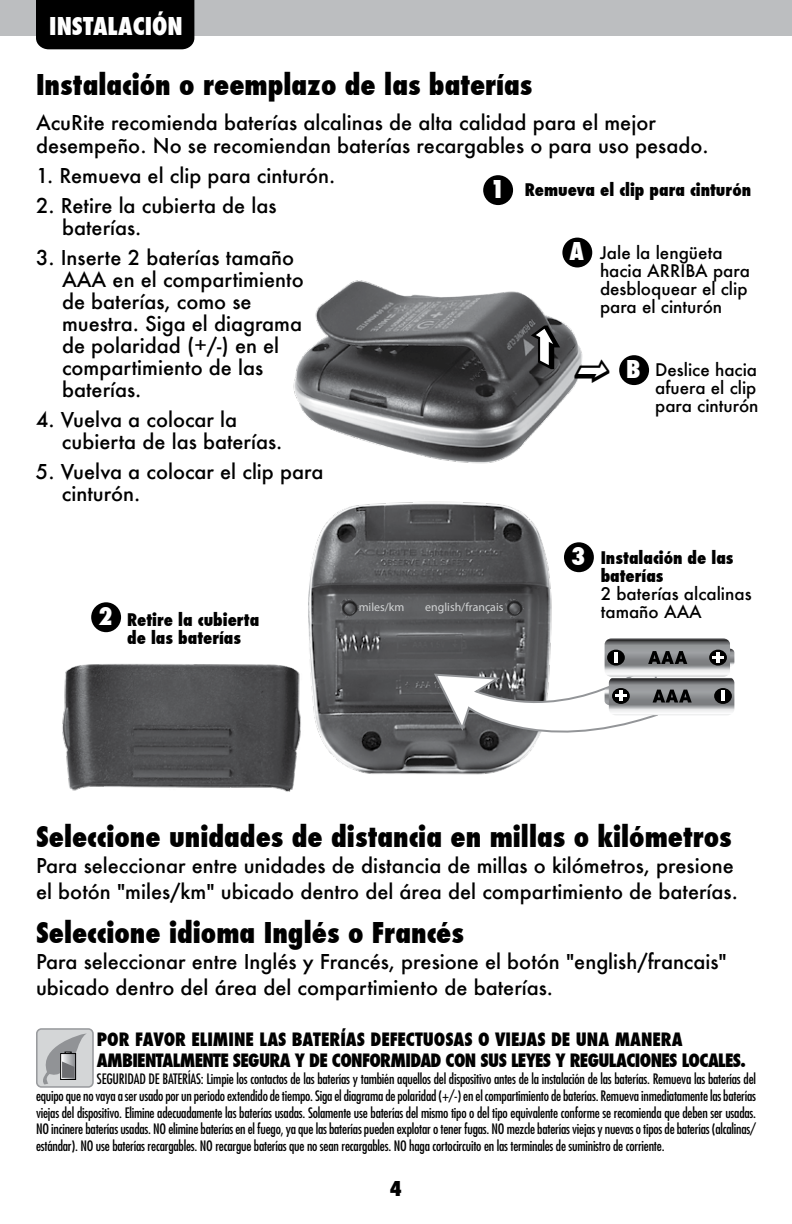
<style>
.page{position:relative;width:792px;height:1224px;background:#fff}
.page>*{position:absolute;margin:0;border:0;box-sizing:border-box;transform-origin:0 0}
.t1{font:800 condensed 28px "Futura";color:#000}
.t2{font:800 condensed 24px "Futura";color:#fff}
.t3{font:500 20px/22px "Futura";color:#000}
.t4{font:800 condensed 20px "Futura";color:#000}
.t5{font:800 condensed 18px/21.6px "Futura";letter-spacing:-.035em;color:#000}
.t6{font:500 17px/18px "Futura";color:#000}
.t7{font:800 condensed 17px/18px "Futura";color:#000}
.t8{font:condensed 14px/16.8px "Futura";letter-spacing:-.015em;color:#000;text-align:justify}
.t9{font:11.8px "Myriad Pro";color:#d1d3d4}
.s1{font-size:24px;color:#fff}
.s2{font-weight:800;font-stretch:condensed;font-size:24px;color:#fff}
</style>
<div class="page">
<div style="left:0;top:0;width:792px;height:36px;background:#bcbec0"></div>
<div style="left:36px;top:0;width:158px;height:49px;background:#000"></div>
<div style="left:483px;top:175px;width:30px;height:30px;background:#000;border-radius:50%"></div>
<img style="left:293px;top:280px;width:290px;height:184px">
<div style="left:562px;top:238px;width:30px;height:29px;background:#000;border-radius:50%"></div>
<div style="left:619px;top:355px;width:30px;height:30px;background:#000;border-radius:50%"></div>
<div style="left:564px;top:542px;width:30px;height:30px;background:#000;border-radius:50%"></div>
<img style="left:308px;top:501px;width:244px;height:274px">
<svg style="left:432px;top:638px;width:302px;height:118px"></svg>
<img style="left:62px;top:644px;width:252px;height:148px">
<img style="left:336px;top:595px;width:25px;height:25px">
<img style="left:501px;top:595px;width:24px;height:25px">
<div style="left:91px;top:602px;width:30px;height:30px;background:#000;border-radius:50%"></div>
<div style="left:37px;top:1029px;width:56px;height:58px;background:#d4d6d7;border-radius:5px"></div>
<div style="left:36px;top:1028px;width:58px;height:60px;border:2px solid #999b9e;border-radius:5px"></div>
<svg style="left:38px;top:1033px;width:49px;height:52px"></svg>
<svg style="left:530px;top:326px;width:30px;height:43px"></svg>
<svg style="left:575px;top:358px;width:8px;height:24px"></svg>
<h2 class="t2" style="left:49px;top:9px;width:135px">INSTALACIÓN</h2>
<h1 class="t1" style="left:36px;top:66px;width:498px">Instalación o reemplazo de las baterías</h1>
<h3 class="t3" style="left:36px;top:111px;width:674px;line-height:23px">AcuRite recomienda baterías alcalinas de alta calidad para el mejor desempeño. No se recomiendan baterías recargables o para uso pesado.</h3>
<h3 class="t3" style="left:36px;top:164px;width:301px">1. Remueva el clip para cinturón.</h3>
<h3 class="t3" style="left:62px;top:194px;width:216px;text-indent:-26px">2. Retire la cubierta de las baterías.</h3>
<h3 class="t3" style="left:62px;top:246px;width:243px;text-indent:-26px">3. Inserte 2 baterías tamaño<br>AAA en el compartimiento de baterías, como se muestra. Siga el diagrama de polaridad (+/-) en el compartimiento de las baterías.</h3>
<h3 class="t3" style="left:62px;top:408px;width:222px;text-indent:-26px">4. Vuelva a colocar la cubierta de las baterías.</h3>
<h3 class="t3" style="left:62px;top:460px;width:263px;text-indent:-26px">5. Vuelva a colocar el clip para cinturón.</h3>
<p class="t7" style="left:490px;top:181px;width:262px"><span class="s1">1</span> Remueva el clip para cinturón</p>
<p class="t6" style="left:600px;top:243px;width:151px;text-indent:-31px"><span class="s2">A</span> Jale la lengüeta hacia ARRIBA para desbloquear el clip para el cinturón</p>
<p class="t6" style="left:655px;top:361px;width:105px;text-indent:-29px"><span class="s2">B</span> Deslice hacia afuera el clip para cinturón</p>
<p class="t7" style="left:127px;top:611px;width:134px;text-indent:-29px"><span class="s1">2</span> Retire la cubierta de las baterías</p>
<p class="t9" style="left:359px;top:600px;width:47px">miles/km</p>
<p class="t9" style="left:425px;top:600px;width:80px">english/français</p>
<p class="t7" style="left:601px;top:549px;width:134px;text-indent:-30px"><span class="s1">3</span> Instalación de las baterías</p>
<p class="t6" style="left:601px;top:584px;width:152px">2 baterías alcalinas tamaño AAA</p>
<h1 class="t1" style="left:36px;top:818px;width:697px">Seleccione unidades de distancia en millas o kilómetros</h1>
<h3 class="t3" style="left:36px;top:853px;width:703px;line-height:26px">Para seleccionar entre unidades de distancia de millas o kilómetros, presione el botón "miles/km" ubicado dentro del área del compartimiento de baterías.</h3>
<h1 class="t1" style="left:36px;top:914px;width:429px">Seleccione idioma Inglés o Francés</h1>
<h3 class="t3" style="left:36px;top:949px;width:692px;line-height:26px">Para seleccionar entre Inglés y Francés, presione el botón "english/francais" ubicado dentro del área del compartimiento de baterías.</h3>
<p class="t5" style="left:97px;top:1028px;width:650px">POR FAVOR ELIMINE LAS BATERÍAS DEFECTUOSAS O VIEJAS DE UNA MANERA<br>AMBIENTALMENTE SEGURA Y DE CONFORMIDAD CON SUS LEYES Y REGULACIONES LOCALES.</p>
<p class="t8" style="left:36px;top:1070px;width:722px;text-indent:61px">SEGURIDAD DE BATERÍAS: Limpie los contactos de las baterías y también aquellos del dispositivo antes de la instalación de las baterías. Remueva las baterías del equipo que no vaya a ser usado por un periodo extendido de tiempo. Siga el diagrama de polaridad (+/-) en el compartimiento de baterías. Remueva inmediatamente las baterías viejas del dispositivo. Elimine adecuadamente las baterías usadas. Solamente use baterías del mismo tipo o del tipo equivalente conforme se recomienda que deben ser usadas.<br>NO incinere baterías usadas. NO elimine baterías en el fuego, ya que las baterías pueden explotar o tener fugas. NO mezcle baterías viejas y nuevas o tipos de baterías (alcalinas/ estándar). NO use baterías recargables. NO recargue baterías que no sean recargables. NO haga cortocircuito en las terminales de suministro de corriente.</p>
<h3 class="t4" style="left:390px;top:1175px;width:14px">4</h3>
</div>
